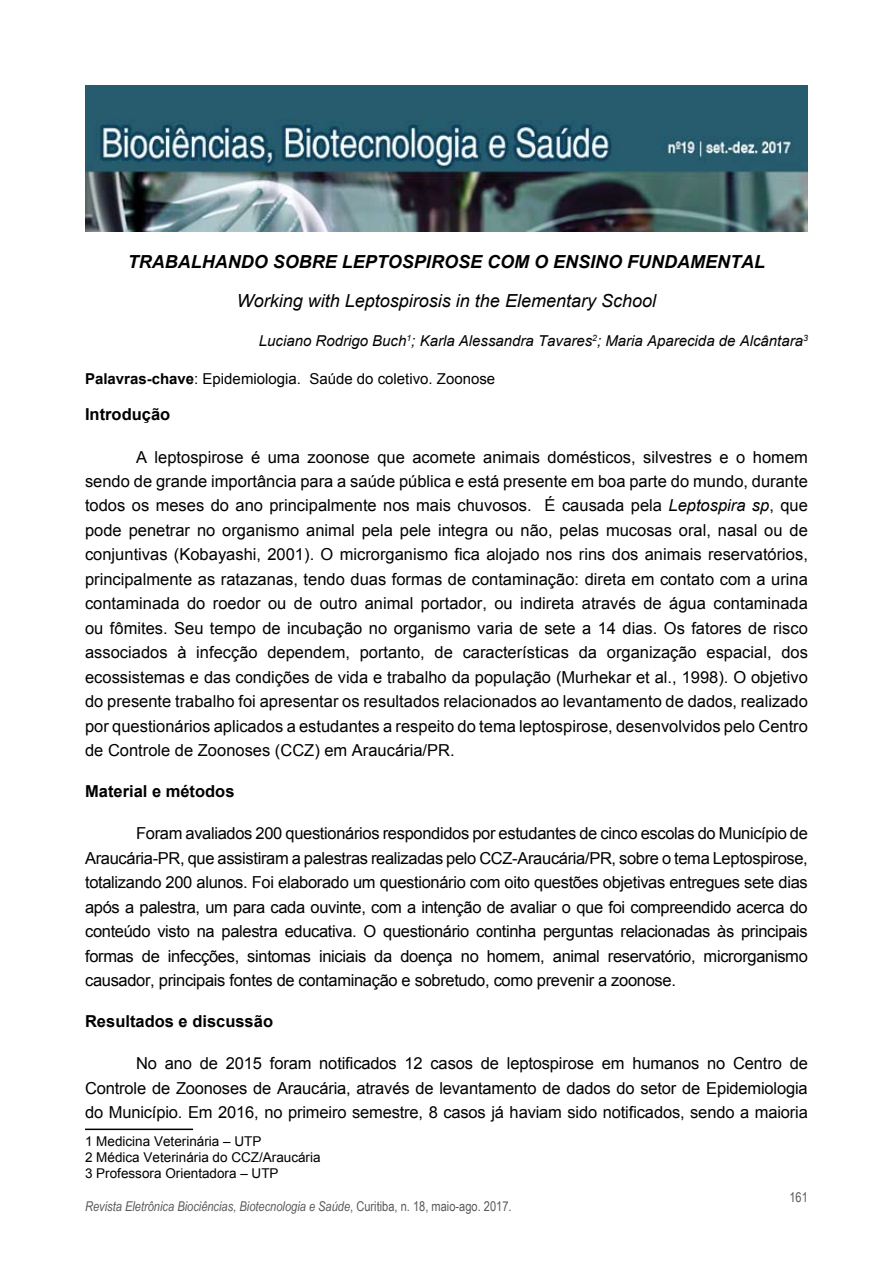
<style>
.page{position:relative;width:893px;height:1263px;background:#fff}
.page>*{position:absolute;margin:0;border:0;box-sizing:border-box;transform-origin:0 0}
.t1{font:italic 700 18px "Arial";color:#000}
.t2{font:italic 18px "Arial";color:#000}
.t3{font:16.5px/24.5px "Arial";letter-spacing:-.01em;color:#000;text-align:justify}
.t4{font:700 16.5px "Arial";color:#000}
.t5{font:italic 15px "Arial";color:#000}
.t6{font:15px "Arial";color:#000}
.t7{font:13.5px/16.2px "Arial";color:#000}
.t8{font:italic 13.5px "Arial Narrow";color:#58595b}
.t9{font:13.5px "Arial Narrow";color:#58595b}
.s1{font-weight:700}
.s2{font-style:italic}
.s3{font-style:normal}
</style>
<div class="page">
<img style="left:85px;top:85px;width:723px;height:146px">
<hr style="left:85px;top:1128px;width:108px;height:2px;background:#000">
<p class="t1" style="left:128px;top:250px;width:639px">TRABALHANDO SOBRE LEPTOSPIROSE COM O ENSINO FUNDAMENTAL</p>
<p class="t2" style="left:237px;top:289px;width:421px">Working with Leptospirosis in the Elementary School</p>
<p class="t5" style="left:259px;top:331px;width:551px">Luciano Rodrigo Buch<sup>1</sup>; Karla Alessandra Tavares<sup>2</sup>; Maria Aparecida de Alcântara<sup>3</sup></p>
<p class="t6" style="left:85px;top:369px;width:412px"><span class="s1">Palavras-chave</span>: Epidemiologia. Saúde do coletivo. Zoonose</p>
<p class="t4" style="left:85px;top:403px;width:87px">Introdução</p>
<p class="t3" style="left:85px;top:445px;width:724px;text-indent:51px">A leptospirose é uma zoonose que acomete animais domésticos, silvestres e o homem sendo de grande importância para a saúde pública e está presente em boa parte do mundo, durante todos os meses do ano principalmente nos mais chuvosos. É causada pela <span class="s2">Leptospira sp</span>, que pode penetrar no organismo animal pela pele integra ou não, pelas mucosas oral, nasal ou de conjuntivas (Kobayashi, 2001). O microrganismo fica alojado nos rins dos animais reservatórios, principalmente as ratazanas, tendo duas formas de contaminação: direta em contato com a urina contaminada do roedor ou de outro animal portador, ou indireta através de água contaminada ou fômites. Seu tempo de incubação no organismo varia de sete a 14 dias. Os fatores de risco associados à infecção dependem, portanto, de características da organização espacial, dos ecossistemas e das condições de vida e trabalho da população (Murhekar et al., 1998). O objetivo do presente trabalho foi apresentar os resultados relacionados ao levantamento de dados, realizado por questionários aplicados a estudantes a respeito do tema leptospirose, desenvolvidos pelo Centro de Controle de Zoonoses (CCZ) em Araucária/PR.</p>
<p class="t4" style="left:85px;top:780px;width:151px">Material e métodos</p>
<p class="t3" style="left:85px;top:821px;width:724px;text-indent:51px">Foram avaliados 200 questionários respondidos por estudantes de cinco escolas do Município de Araucária-PR, que assistiram a palestras realizadas pelo CCZ-Araucária/PR, sobre o tema Leptospirose, totalizando 200 alunos. Foi elaborado um questionário com oito questões objetivas entregues sete dias após a palestra, um para cada ouvinte, com a intenção de avaliar o que foi compreendido acerca do conteúdo visto na palestra educativa. O questionário continha perguntas relacionadas às principais formas de infecções, sintomas iniciais da doença no homem, animal reservatório, microrganismo causador, principais fontes de contaminação e sobretudo, como prevenir a zoonose.</p>
<p class="t4" style="left:85px;top:1010px;width:189px">Resultados e discussão</p>
<p class="t3" style="left:85px;top:1051px;width:724px;text-indent:51px">No ano de 2015 foram notificados 12 casos de leptospirose em humanos no Centro de Controle de Zoonoses de Araucária, através de levantamento de dados do setor de Epidemiologia do Município. Em 2016, no primeiro semestre, 8 casos já haviam sido notificados, sendo a maioria</p>
<p class="t7" style="left:85px;top:1133px;width:237px">1 Medicina Veterinária – UTP<br>2 Médica Veterinária do CCZ/Araucária<br>3 Professora Orientadora – UTP</p>
<p class="t8" style="left:85px;top:1197px;width:428px">Revista Eletrônica Biociências, Biotecnologia e Saúde<span class="s3">, Curitiba, n. 18, maio-ago. 2017.</span></p>
<p class="t9" style="left:789px;top:1187px;width:20px">161</p>
</div>
